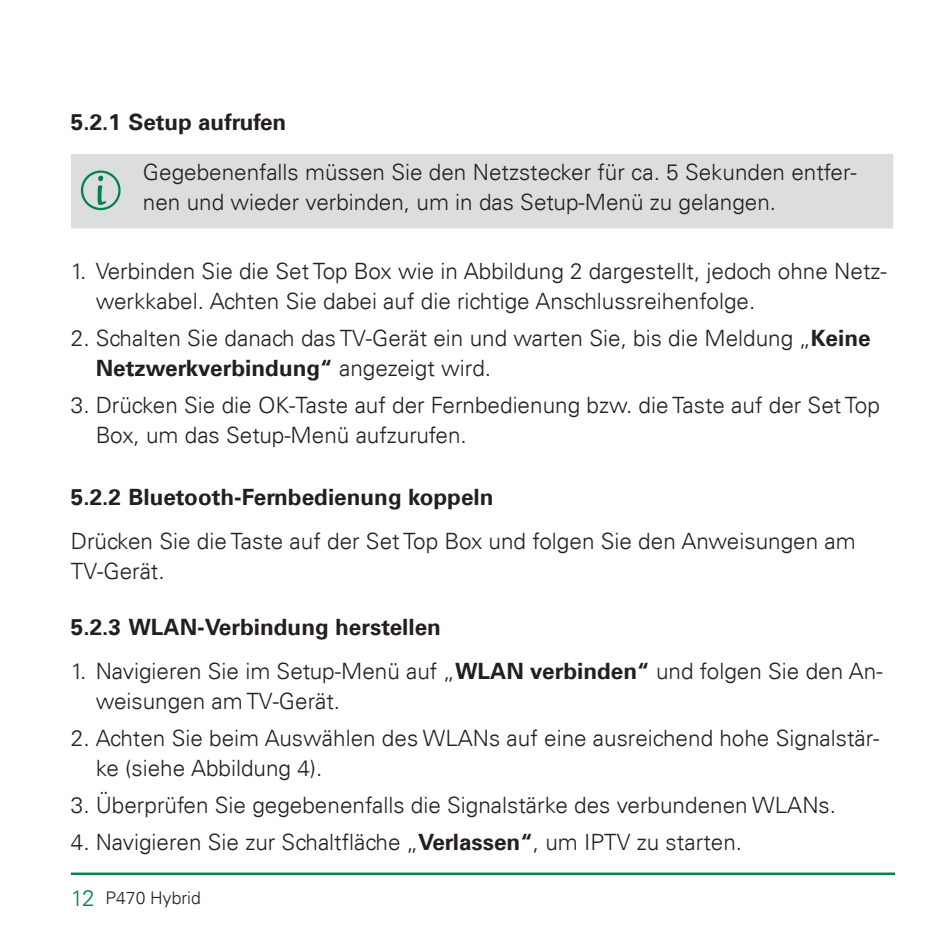
<style>
.page{position:relative;width:950px;height:950px;background:#fff}
.page>*{position:absolute;margin:0;border:0;box-sizing:border-box;transform-origin:0 0}
.t1{font:300 22.5px/30px "Univers LT";color:#231f20}
.t2{font:700 22.5px "Univers LT";color:#231f20}
.t3{font:300 17.5px "Univers LT";color:#231f20}
.s1{font-weight:700}
.s2{font-size:22.5px;color:#008348}
</style>
<div class="page">
<hr style="left:71px;top:872px;width:824px;height:3px;background:#008348">
<div style="left:71px;top:154px;width:822px;height:74px;background:#dcdddf"></div>
<svg style="left:81px;top:170px;width:40px;height:40px"></svg>
<p class="t2" style="left:71px;top:109px;width:217px">5.2.1 Setup aufrufen</p>
<p class="t1" style="left:143px;top:157px;width:715px">Gegebenenfalls müssen Sie den Netzstecker für ca. 5 Sekunden entfer&shy;nen und wieder verbinden, um in das Setup-Menü zu gelangen.</p>
<p class="t1" style="left:96px;top:255px;width:792px;text-indent:-25px">1. Verbinden Sie die Set Top Box wie in Abbildung 2 dargestellt, jedoch ohne Netz&shy;werkkabel. Achten Sie dabei auf die richtige Anschlussreihenfolge.</p>
<p class="t1" style="left:96px;top:323px;width:776px;text-indent:-25px">2. Schalten Sie danach das TV-Gerät ein und warten Sie, bis die Meldung „<span class="s1">Keine<br>Netzwerkverbindung“</span> angezeigt wird.</p>
<p class="t1" style="left:96px;top:390px;width:785px;text-indent:-25px">3. Drücken Sie die OK-Taste auf der Fernbedienung bzw. die Taste auf der Set Top<br>Box, um das Setup-Menü aufzurufen.</p>
<p class="t2" style="left:71px;top:484px;width:424px">5.2.2 Bluetooth-Fernbedienung koppeln</p>
<p class="t1" style="left:71px;top:526px;width:786px">Drücken Sie die Taste auf der Set Top Box und folgen Sie den Anweisungen am<br>TV-Gerät.</p>
<p class="t2" style="left:71px;top:613px;width:371px">5.2.3 WLAN-Verbindung herstellen</p>
<p class="t1" style="left:96px;top:656px;width:788px;text-indent:-25px">1. Navigieren Sie im Setup-Menü auf „<span class="s1">WLAN verbinden“</span> und folgen Sie den An&shy;weisungen am TV-Gerät.</p>
<p class="t1" style="left:96px;top:723px;width:785px;text-indent:-25px">2. Achten Sie beim Auswählen des WLANs auf eine ausreichend hohe Signalstär&shy;ke (siehe Abbildung 4).</p>
<p class="t1" style="left:71px;top:790px;width:766px">3. Überprüfen Sie gegebenenfalls die Signalstärke des verbundenen WLANs.</p>
<p class="t1" style="left:71px;top:827px;width:673px">4. Navigieren Sie zur Schaltfläche „<span class="s1">Verlassen“</span>, um IPTV zu starten.</p>
<p class="t3" style="left:71px;top:887px;width:131px"><span class="s2">12</span> P470 Hybrid</p>
</div>
